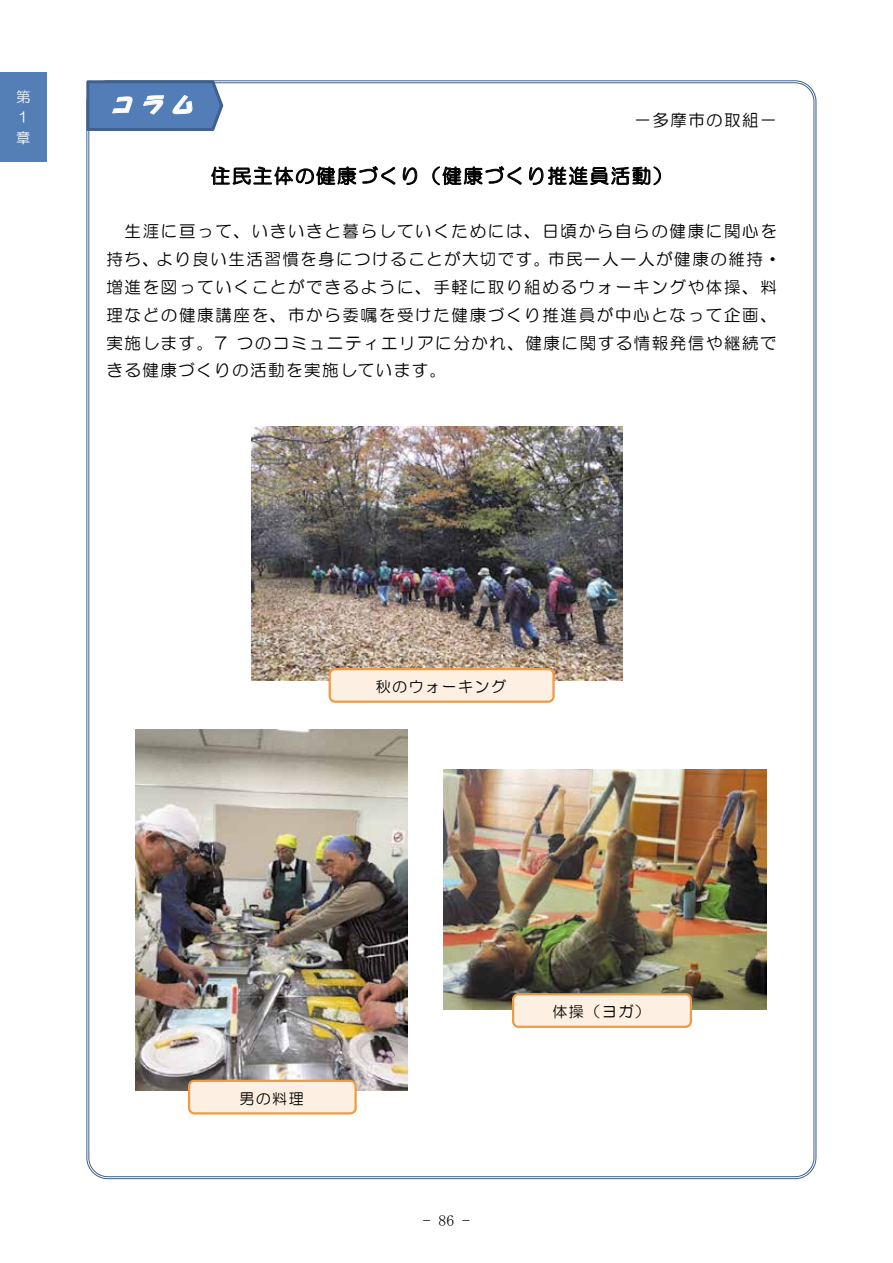
<style>
.page{position:relative;width:893px;height:1263px;background:#fff}
.page>*{position:absolute;margin:0;border:0;box-sizing:border-box;transform-origin:0 0}
.t1{font:italic 21px "HGP Soei Kakupoptai";color:#fff}
.t2{font:19.5px "HG Maru Gothic MPRO";letter-spacing:.075em;color:#000}
.t3{font:16.5px/27.8px "HG Maru Gothic MPRO";letter-spacing:.1em;color:#000}
.t4{font:15.75px "MS Mincho";color:#000}
.t5{font:15px "HG Maru Gothic MPRO";letter-spacing:.095em;color:#000}
.t6{font:14.4px/20.5px "HG Maru Gothic MPRO";color:#fff}
</style>
<div class="page">
<img style="left:86px;top:80px;width:730px;height:1099px">
<svg style="left:86px;top:80px;width:137px;height:51px;background:#5b82b5"></svg>
<svg style="left:329px;top:668px;width:226px;height:35px;background:#fae3cb"></svg>
<svg style="left:512px;top:993px;width:180px;height:35px;background:#f9e2c9"></svg>
<svg style="left:188px;top:1080px;width:169px;height:34px;background:#fae4cd"></svg>
<div style="left:0;top:72px;width:47px;height:90px;background:#537eb6"></div>
<p class="t6" style="left:16px;top:86px;width:15px">第<br>１章</p>
<p class="t1" style="left:112px;top:94px;width:88px">コラム</p>
<p class="t3" style="left:634px;top:106px;width:144px">－多摩市の取組－</p>
<p class="t2" style="left:211px;top:166px;width:463px">住民主体の健康づくり（健康づくり推進員活動）</p>
<p class="t3" style="left:106px;top:217px;width:676px;text-indent:18px">生涯に亘って、いきいきと暮らしていくためには、日頃から自らの健康に関心を持ち、より良い生活習慣を身につけることが大切です。市民一人一人が健康の維持・増進を図っていくことができるように、手軽に取り組めるウォーキングや体操、料理などの健康講座を、市から委嘱を受けた健康づくり推進員が中心となって企画、実施します。7 つのコミュニティエリアに分かれ、健康に関する情報発信や継続できる健康づくりの活動を実施しています。</p>
<p class="t5" style="left:376px;top:679px;width:132px">秋のウォーキング</p>
<p class="t5" style="left:239px;top:1091px;width:66px">男の料理</p>
<p class="t4" style="left:423px;top:1212px;width:49px">- 86 -</p>
<p class="t5" style="left:552px;top:1004px;width:99px">体操（ヨガ）</p>
</div>
